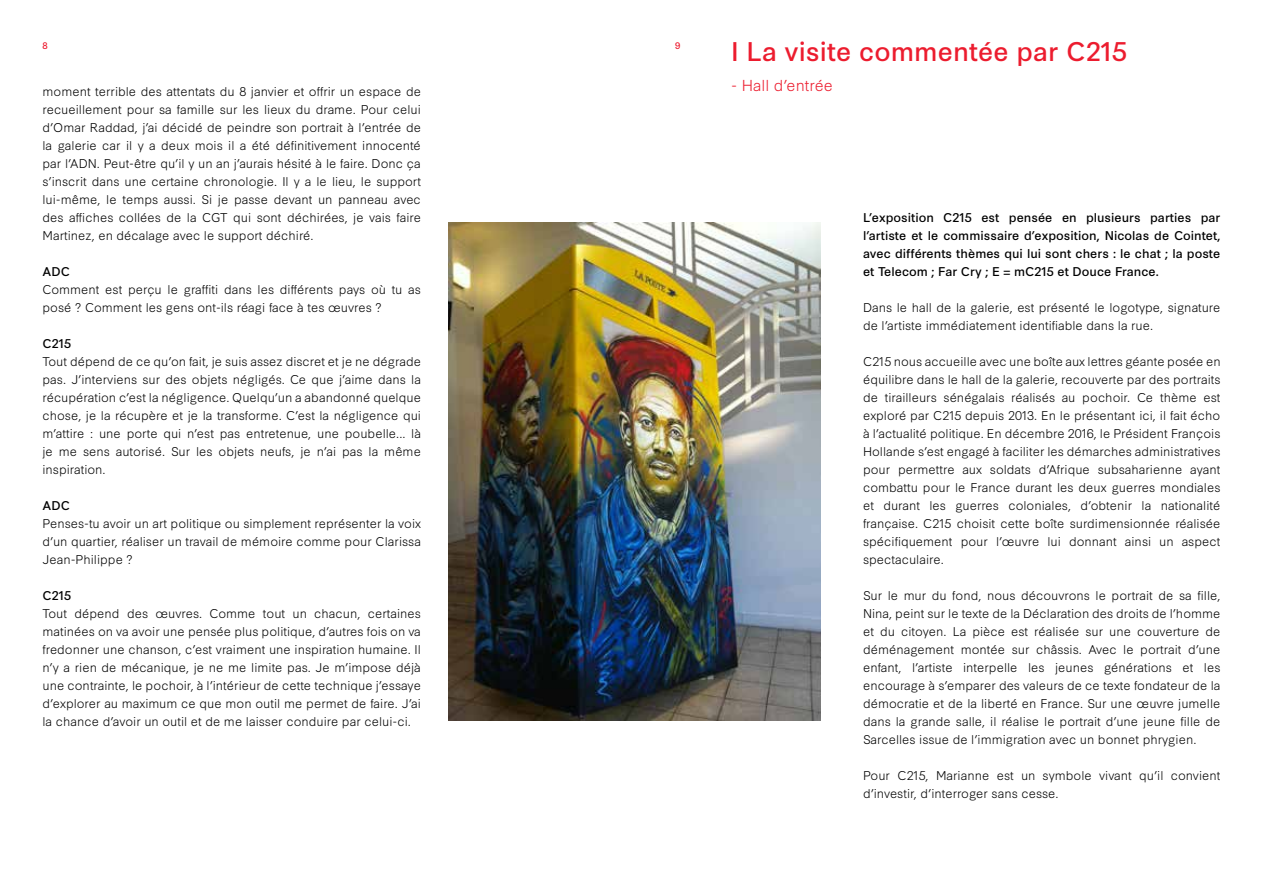
<style>
.page{position:relative;width:1263px;height:893px;background:#fff}
.page>*{position:absolute;margin:0;border:0;box-sizing:border-box;transform-origin:0 0}
.t1{font:25.5px "Synthese";color:#ec1c2e}
.t2{font:300 15px "Synthese";color:#ec1c2e}
.t3{font:300 12px/18px "Synthese";color:#000;text-align:justify}
.t4{font:12px/18px "Synthese";color:#000;text-align:justify}
.t5{font:9px "Synthese";color:#ed1b2f}
</style>
<div class="page">
<img style="left:449px;top:222px;width:371px;height:498px">
<p class="t5" style="left:43px;top:40px;width:7px">8</p>
<p class="t5" style="left:675px;top:40px;width:7px">9</p>
<p class="t3" style="left:43px;top:83px;width:380px">moment terrible des attentats du 8 janvier et offrir un espace de recueillement pour sa famille sur les lieux du drame. Pour celui d’Omar Raddad, j’ai décidé de peindre son portrait à l’entrée de la galerie car il y a deux mois il a été définitivement innocenté par l’ADN. Peut-être qu’il y un an j’aurais hésité à le faire. Donc ça s’inscrit dans une certaine chronologie. Il y a le lieu, le support lui-même, le temps aussi. Si je passe devant un panneau avec des affiches collées de la CGT qui sont déchirées, je vais faire Martinez, en décalage avec le support déchiré.</p>
<p class="t4" style="left:43px;top:263px;width:10px">ADC</p>
<p class="t3" style="left:43px;top:281px;width:380px">Comment est perçu le graffiti dans les différents pays où tu as posé ? Comment les gens ont-ils réagi face à tes œuvres ?</p>
<p class="t4" style="left:43px;top:335px;width:30px">C215</p>
<p class="t3" style="left:43px;top:353px;width:380px">Tout dépend de ce qu’on fait, je suis assez discret et je ne dégrade pas. J’interviens sur des objets négligés. Ce que j’aime dans la récupération c’est la négligence. Quelqu’un a abandonné quelque chose, je la récupère et je la transforme. C’est la négligence qui m’attire : une porte qui n’est pas entretenue, une poubelle... là je me sens autorisé. Sur les objets neufs, je n’ai pas la même inspiration.</p>
<p class="t4" style="left:43px;top:497px;width:10px">ADC</p>
<p class="t3" style="left:43px;top:515px;width:380px">Penses-tu avoir un art politique ou simplement représenter la voix d’un quartier, réaliser un travail de mémoire comme pour Clarissa Jean-Philippe ?</p>
<p class="t4" style="left:43px;top:587px;width:30px">C215</p>
<p class="t3" style="left:43px;top:605px;width:380px">Tout dépend des œuvres. Comme tout un chacun, certaines matinées on va avoir une pensée plus politique, d’autres fois on va fredonner une chanson, c’est vraiment une inspiration humaine. Il n’y a rien de mécanique, je ne me limite pas. Je m’impose déjà une contrainte, le pochoir, à l’intérieur de cette technique j’essaye d’explorer au maximum ce que mon outil me permet de faire. J’ai la chance d’avoir un outil et de me laisser conduire par celui-ci.</p>
<h1 class="t1" style="left:731px;top:36px;width:397px">I La visite commentée par C215</h1>
<p class="t2" style="left:731px;top:76px;width:103px">- Hall d’entrée</p>
<p class="t4" style="left:863px;top:209px;width:359px">L’exposition C215 est pensée en plusieurs parties par l’artiste et le commissaire d’exposition, N icolas de Cointet, avec différents thèmes qui lui sont chers : le chat ; la poste et Telecom ; Far Cry ; E = mC215 et Douce France.</p>
<p class="t3" style="left:863px;top:299px;width:359px">Dans le hall de la galerie, est présenté le logotype, signature de l’artiste immédiatement identifiable dans la rue.</p>
<p class="t3" style="left:863px;top:353px;width:359px">C215 nous accueille avec une boîte aux lettres géante posée en équilibre dans le hall de la galerie, recouverte par des portraits de tirailleurs sénégalais réalisés au pochoir. Ce thème est exploré par C215 depuis 2013. En le présentant ici, il fait écho à l’actualité politique. En décembre 2016, le Président François Hollande s’est engagé à faciliter les démarches administratives pour permettre aux soldats d’Afrique subsaharienne ayant combattu pour le France durant les deux guerres mondiales et durant les guerres coloniales, d’obtenir la nationalité française. C215 choisit cette boîte surdimensionnée réalisée spécifiquement pour l’œuvre lui donnant ainsi un aspect spectaculaire.</p>
<p class="t3" style="left:863px;top:587px;width:359px">Sur le mur du fond, nous découvrons le portrait de sa fille, Nina, peint sur le texte de la Déclaration des droits de l’homme et du citoyen. La pièce est réalisée sur une couverture de déménagement montée sur châssis. Avec le portrait d’une enfant, l’artiste interpelle les jeunes générations et les encourage à s’emparer des valeurs de ce texte fondateur de la démocratie et de la liberté en France. Sur une œuvre jumelle dans la grande salle, il réalise le portrait d’une jeune fille de Sarcelles issue de l’immigration avec un bonnet phrygien.</p>
<p class="t3" style="left:863px;top:767px;width:359px">Pour C215, Marianne est un symbole vivant qu’il convient d’investir, d’interroger sans cesse.</p>
</div>
